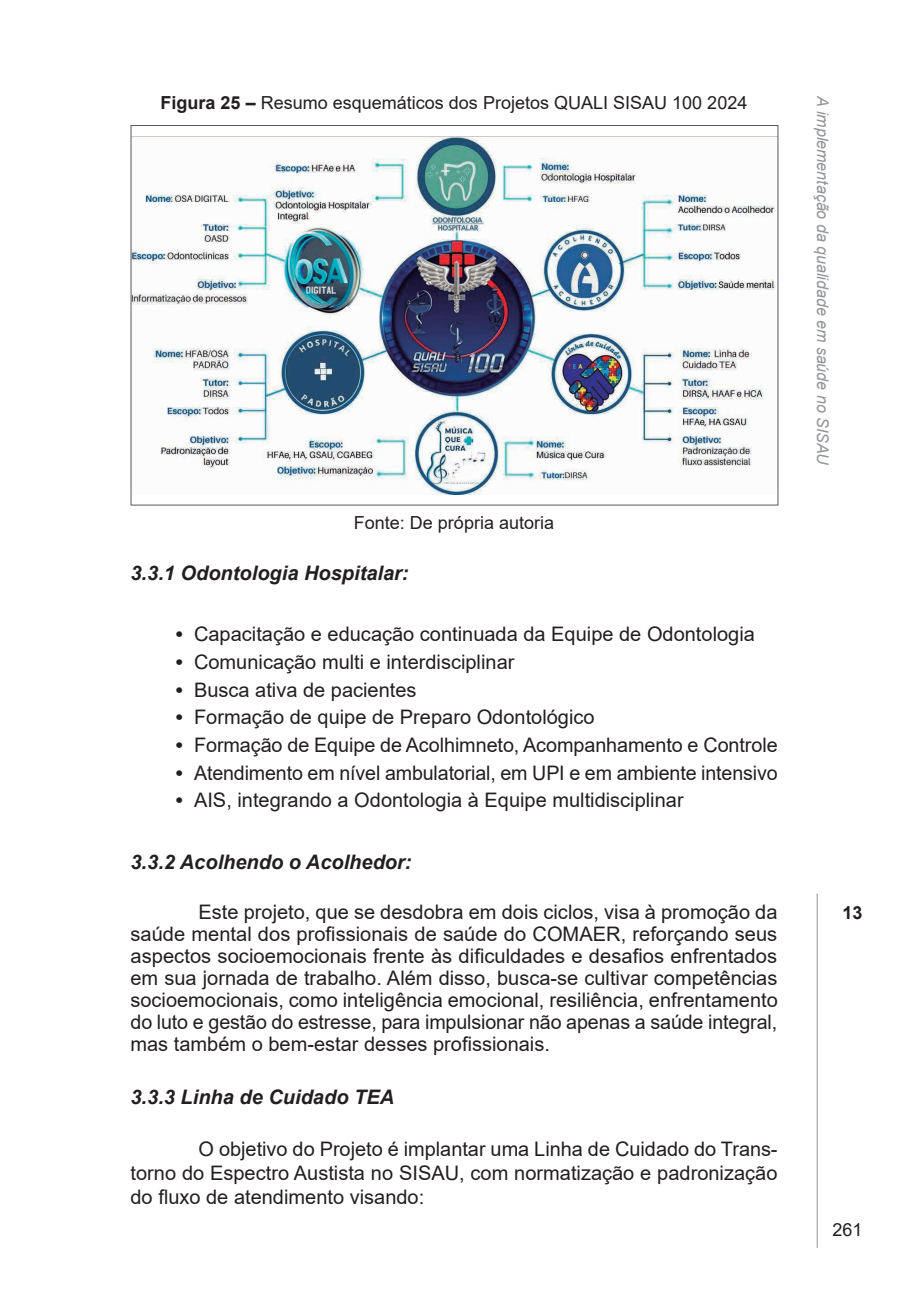
<style>
.page{position:relative;width:908px;height:1304px;background:#fff}
.page>*{position:absolute;margin:0;border:0;box-sizing:border-box;transform-origin:0 0}
.t1{font:20px/22px "Arial";color:#231f20;text-align:justify}
.t2{font:italic 700 20px "Arial";color:#231f20}
.t3{font:18px "Arial";color:#231f20}
.t4{font:700 18px "Arial";color:#231f20}
.t5{font:italic 16px "Arial";color:#939598}
.s1{font-weight:700}
</style>
<div class="page">
<hr style="left:816px;top:893px;width:1px;height:355px;background:#939598">
<img style="left:132px;top:137px;width:644px;height:357px">
<p class="t3" style="left:160px;top:91px;width:588px"><span class="s1">Figura 25 –</span> Resumo esquemáticos dos Projetos QUALI SISAU 100 2024</p>
<p class="t3" style="left:353px;top:511px;width:202px">Fonte: De própria autoria</p>
<p class="t2" style="left:130px;top:559px;width:279px">3.3.1 Odontologia Hospitalar:</p>
<p class="t1" style="left:176px;top:623px;width:580px"><span class="s1">•</span> Capacitação e educação continuada da Equipe de Odontologia</p>
<p class="t1" style="left:176px;top:651px;width:340px"><span class="s1">•</span> Comunicação multi e interdisciplinar</p>
<p class="t1" style="left:176px;top:678px;width:242px"><span class="s1">•</span> Busca ativa de pacientes</p>
<p class="t1" style="left:176px;top:706px;width:420px"><span class="s1">•</span> Formação de quipe de Preparo Odontológico</p>
<p class="t1" style="left:176px;top:734px;width:603px"><span class="s1">•</span> Formação de Equipe de Acolhimneto, Acompanhamento e Controle</p>
<p class="t1" style="left:176px;top:761px;width:603px"><span class="s1">•</span> Atendimento em nível ambulatorial, em UPI e em ambiente intensivo</p>
<p class="t1" style="left:176px;top:789px;width:509px"><span class="s1">•</span> AIS, integrando a Odontologia à Equipe multidisciplinar</p>
<p class="t2" style="left:130px;top:849px;width:282px">3.3.2 Acolhendo o Acolhedor:</p>
<p class="t1" style="left:130px;top:901px;width:648px;text-indent:68px">Este projeto, que se desdobra em dois ciclos, visa à promoção da saúde mental dos profissionais de saúde do COMAER, reforçando seus aspectos socioemocionais frente às dificuldades e desafios enfrentados em sua jornada de trabalho. Além disso, busca-se cultivar competências socioemocionais, como inteligência emocional, resiliência, enfrentamento do luto e gestão do estresse, para impulsionar não apenas a saúde integral, mas também o bem-estar desses profissionais.</p>
<p class="t2" style="left:130px;top:1083px;width:265px">3.3.3 Linha de Cuidado TEA</p>
<p class="t1" style="left:130px;top:1137px;width:648px;line-height:24px;text-indent:68px">O objetivo do Projeto é implantar uma Linha de Cuidado do Trans&shy;torno do Espectro Austista no SISAU, com normatização e padronização do fluxo de atendimento visando:</p>
<p class="t5" style="left:832px;top:96px;width:370px;rotate:90deg">A implementação da qualidade em saúde no SISAU</p>
<p class="t4" style="left:842px;top:900px;width:22px">13</p>
<p class="t3" style="left:832px;top:1217px;width:32px">261</p>
</div>
